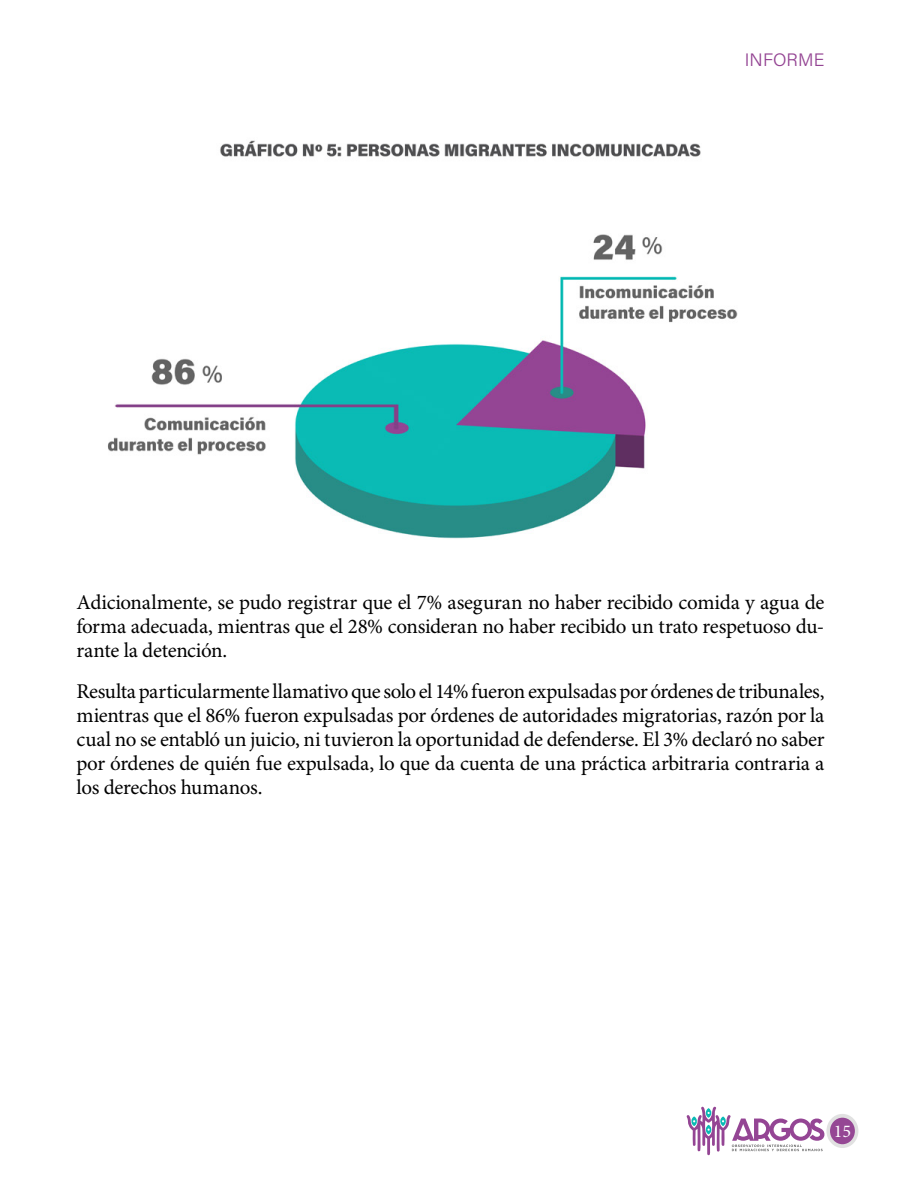
<style>
.page{position:relative;width:918px;height:1188px;background:#fff}
.page>*{position:absolute;margin:0;border:0;box-sizing:border-box;transform-origin:0 0}
.t1{font:21px/24px "Minion Pro";letter-spacing:-.015em;color:#000;text-align:justify}
.t2{font:18px "Acumin Variable Concept";letter-spacing:.015em;color:#944493}
.t3{font:18px "Minion Pro";color:#fff}
</style>
<div class="page">
<svg style="left:686px;top:1106px;width:138px;height:49px"></svg>
<svg style="left:826px;top:1114px;width:32px;height:34px"></svg>
<div style="left:830px;top:1118px;width:25px;height:26px;background:#954794;border-radius:50%"></div>
<img style="left:108px;top:140px;width:630px;height:399px">
<p class="t2" style="left:745px;top:47px;width:81px">INFORME</p>
<p class="t1" style="left:77px;top:591px;width:749px">Adicionalmente, se pudo registrar que el 7% aseguran no haber recibido comida y agua de forma adecuada, mientras que el 28% consideran no haber recibido un trato respetuoso du&shy;rante la detención.</p>
<p class="t1" style="left:77px;top:680px;width:750px">Resulta particularmente llamativo que solo el 14% fueron expulsadas por órdenes de tribunales, mientras que el 86% fueron expulsadas por órdenes de autoridades migratorias, razón por la cual no se entabló un juicio, ni tuvieron la oportunidad de defenderse. El 3% declaró no saber por órdenes de quién fue expulsada, lo que da cuenta de una práctica arbitraria contraria a los derechos humanos.</p>
<p class="t3" style="left:834px;top:1120px;width:19px">15</p>
</div>
